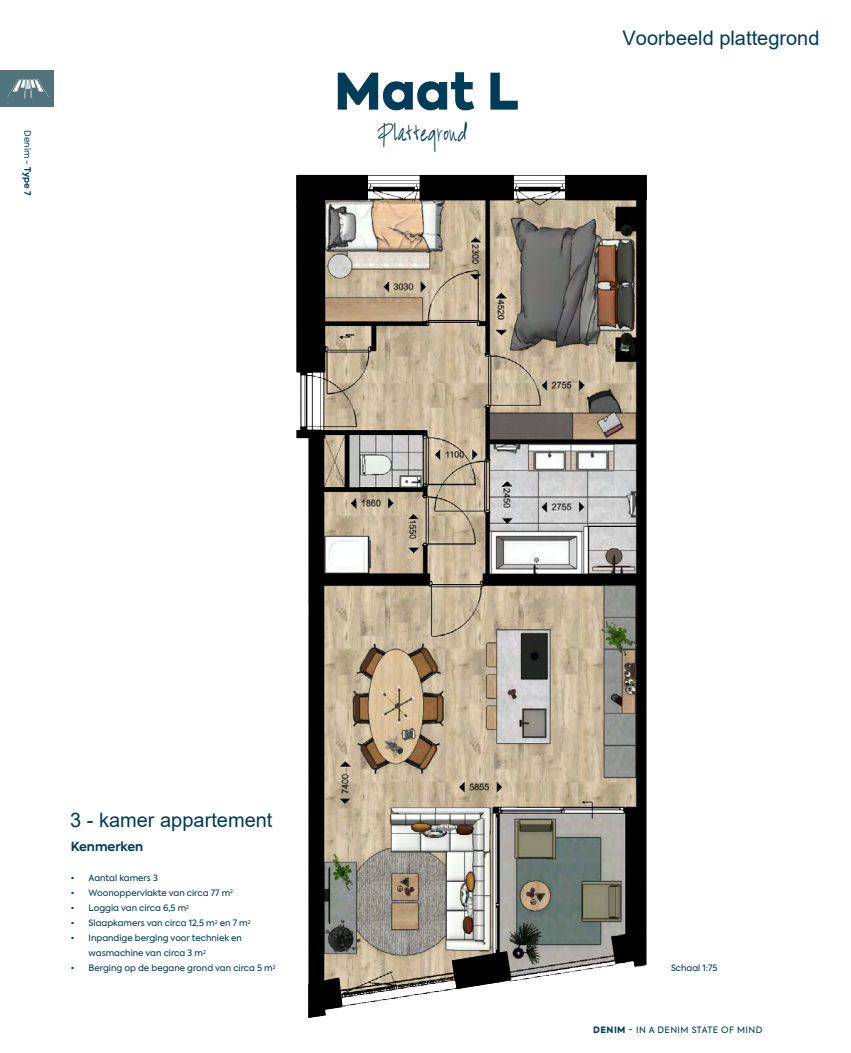
<style>
.page{position:relative;width:851px;height:1053px;background:#fff}
.page>*{position:absolute;margin:0;border:0;box-sizing:border-box;transform-origin:0 0}
.t1{font:900 50px "Axiforma";color:#003c57}
.t2{font:31.25px "BART Handschrift";letter-spacing:.025em;color:#003c57}
.t3{font:20px "Arial";color:#003b56}
.t4{font:700 12.5px "Axiforma";color:#003c57}
.t5{font:8.75px/15px "Axiforma";color:#003c57}
.t6{font:8.75px "Axiforma";letter-spacing:.05em;color:#003c57}
.t7{font:8.75px "Axiforma";color:#003c57}
.s1{font-weight:700}
.s2{font-weight:800}
</style>
<div class="page">
<div style="left:0;top:70px;width:53px;height:37px;background:#50737c"></div>
<svg style="left:8px;top:79px;width:41px;height:19px"></svg>
<img style="left:296px;top:175px;width:350px;height:843px">
<div style="left:565px;top:175px;width:81px;height:25px;background:#000"></div>
<div style="left:420px;top:175px;width:93px;height:25px;background:#000"></div>
<div style="left:297px;top:175px;width:70px;height:25px;background:#000"></div>
<div style="left:297px;top:175px;width:71px;height:25px;border:1px solid #000"></div>
<svg style="left:308px;top:977px;width:34px;height:40px"></svg>
<svg style="left:451px;top:950px;width:60px;height:39px;background:#3c3935"></svg>
<div style="left:297px;top:175px;width:28px;height:197px;background:#000"></div>
<div style="left:296px;top:175px;width:29px;height:197px;border:1px solid #000"></div>
<div style="left:297px;top:430px;width:28px;height:7px;background:#000"></div>
<div style="left:296px;top:430px;width:29px;height:8px;border:1px solid #000"></div>
<p class="t7" style="left:33px;top:130px;width:67px;rotate:90deg">Denim - <span class="s1">Type 7</span></p>
<h1 class="t1" style="left:334px;top:56px;width:186px">Maat L</h1>
<h2 class="t2" style="left:377px;top:117px;width:90px">Plattegrond</h2>
<h3 class="t3" style="left:622px;top:24px;width:198px">Voorbeeld plattegrond</h3>
<h3 class="t3" style="left:70px;top:806px;width:204px">3 - kamer appartement</h3>
<h3 class="t4" style="left:71px;top:838px;width:74px">Kenmerken</h3>
<p class="t5" style="left:71px;top:870px;width:89px">• Aantal kamers 3</p>
<p class="t5" style="left:71px;top:885px;width:164px">• Woonoppervlakte van circa 77 m<sup>2</sup></p>
<p class="t5" style="left:71px;top:900px;width:120px">• Loggia van circa 6,5 m<sup>2</sup></p>
<p class="t5" style="left:71px;top:915px;width:181px">• Slaapkamers van circa 12,5 m<sup>2</sup> en 7 m<sup>2</sup></p>
<p class="t5" style="left:89px;top:930px;width:155px;text-indent:-18px">• Inpandige berging voor techniek en wasmachine van circa 3 m<sup>2</sup></p>
<p class="t5" style="left:71px;top:960px;width:206px">• Berging op de begane grond van circa 5 m<sup>2</sup></p>
<p class="t5" style="left:671px;top:960px;width:48px">Schaal 1:75</p>
<p class="t6" style="left:593px;top:1024px;width:170px"><span class="s2">DENIM</span> - IN A DENIM STATE OF MIND</p>
</div>
